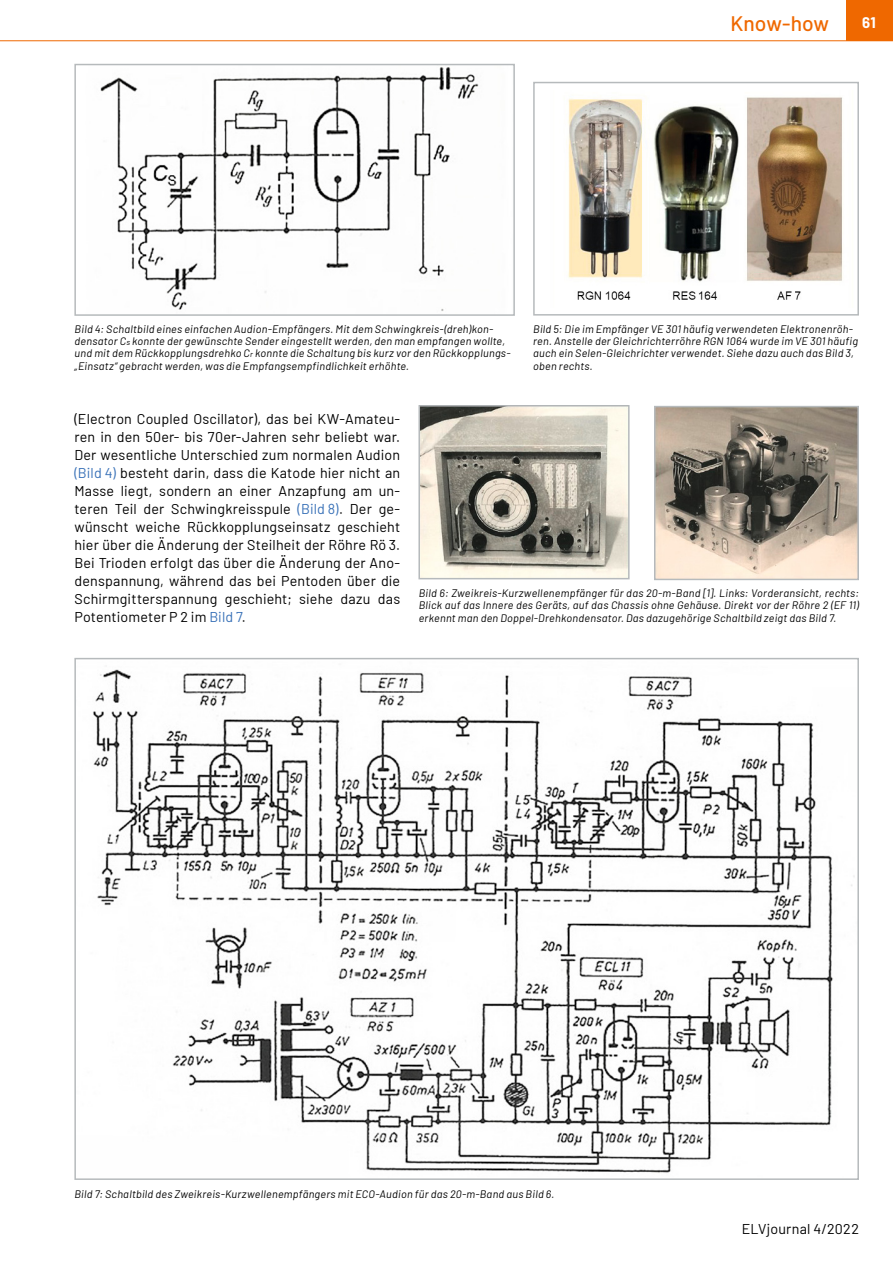
<style>
.page{position:relative;width:893px;height:1263px;background:#fff}
.page>*{position:absolute;margin:0;border:0;box-sizing:border-box;transform-origin:0 0}
.t1{font:500 21px "Barlow";color:#ef6800}
.t2{font:700 15px "Barlow";color:#fff}
.Fließtext_Neue_Zeile{font:14.25px/18px "Barlow";letter-spacing:.015em;color:#000;text-align:justify}
.Bildunterschrift{font:italic 10.8px/12.3px "Barlow";letter-spacing:.025em;color:#000}
.s1{font-size:7.8px}
.s2{color:#3a72b8}
</style>
<div class="page">
<div style="left:846px;top:0;width:47px;height:40px;background:#ef6800"></div>
<hr style="left:0;top:40px;width:893px;height:1px;background:#ef6800">
<img style="left:100px;top:67px;width:379px;height:244px">
<div style="left:74px;top:64px;width:441px;height:252px;border:2px solid #b6babc"></div>
<img style="left:566px;top:97px;width:277px;height:203px">
<div style="left:533px;top:82px;width:326px;height:234px;border:2px solid #b6babc"></div>
<img style="left:421px;top:408px;width:206px;height:168px">
<div style="left:418px;top:405px;width:212px;height:174px;border:2px solid #b6babc"></div>
<img style="left:657px;top:409px;width:199px;height:168px">
<div style="left:654px;top:406px;width:205px;height:174px;border:2px solid #b6babc"></div>
<img style="left:93px;top:669px;width:762px;height:504px">
<h1 class="t1" style="left:730px;top:8px;width:100px">Know-how</h1>
<h2 class="t2" style="left:862px;top:11px;width:15px">61</h2>
<p class="Bildunterschrift" style="left:75px;top:322px;width:437px">Bild 4: Schaltbild eines einfachen Audion-Empfängers. Mit dem Schwingkreis-(dreh)kon&shy;densator C<span class="s1">s</span> konnte der gewünschte Sender eingestellt werden, den man empfangen wollte, und mit dem Rückkopplungsdrehko C<span class="s1">r</span> konnte die Schaltung bis kurz vor den Rückkopplungs-„Einsatz“ gebracht werden, was die Empfangsempfindlichkeit erhöhte.</p>
<p class="Bildunterschrift" style="left:533px;top:322px;width:326px">Bild 5: Die im Empfänger VE 301 häufig verwendeten Elektronenröh&shy;ren. Anstelle der Gleichrichterröhre RGN 1064 wurde im VE 301 häufig auch ein Selen-Gleichrichter verwendet. Siehe dazu auch das Bild 3, oben rechts.</p>
<p class="Fließtext_Neue_Zeile" style="left:74px;top:409px;width:327px">(Electron Coupled Oscillator), das bei KW-Amateu&shy;ren in den 50er- bis 70er-Jahren sehr beliebt war.<br>Der wesentliche Unterschied zum normalen Audion <span class="s2">(Bild 4)</span> besteht darin, dass die Katode hier nicht an Masse liegt, sondern an einer Anzapfung am un&shy;teren Teil der Schwingkreisspule <span class="s2">(Bild 8)</span>. Der ge&shy;wünscht weiche Rückkopplungseinsatz geschieht hier über die Änderung der Steilheit der Röhre Rö 3.<br>Bei Trioden erfolgt das über die Änderung der Ano&shy;denspannung, während das bei Pentoden über die Schirmgitterspannung geschieht; siehe dazu das Potentiometer P 2 im <span class="s2">Bild 7</span>.</p>
<p class="Bildunterschrift" style="left:419px;top:586px;width:442px;text-align:justify">Bild 6: Zweikreis-Kurzwellenempfänger für das 20-m-Band [1]. Links: Vorderansicht, rechts:<br>Blick auf das Innere des Geräts, auf das Chassis ohne Gehäuse. Direkt vor der Röhre 2 (EF 11) erkennt man den Doppel-Drehkondensator. Das dazugehörige Schaltbild zeigt das Bild 7.</p>
<p class="Bildunterschrift" style="left:74px;top:1187px;width:482px">Bild 7: Schaltbild des Zweikreis-Kurzwellenempfängers mit ECO-Audion für das 20-m-Band aus Bild 6.</p>
<h3 class="Fließtext_Neue_Zeile" style="left:742px;top:1219px;width:119px">ELVjournal 4/2022</h3>
</div>
